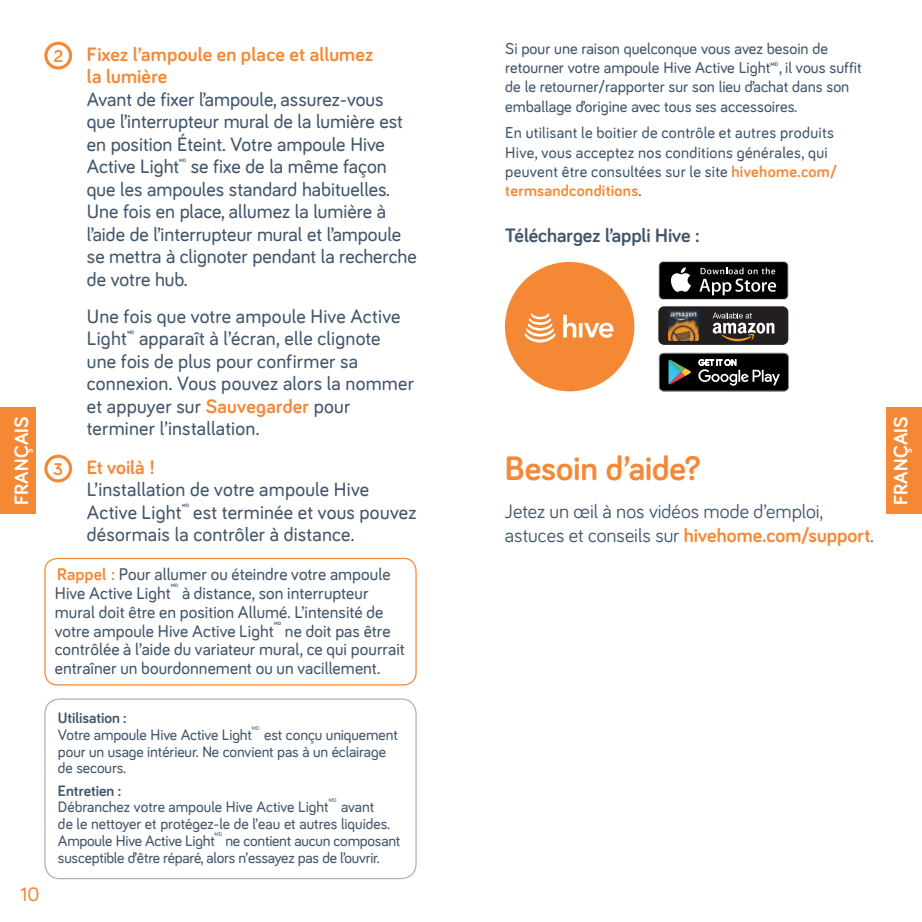
<style>
.page{position:relative;width:922px;height:922px;background:#fff}
.page>*{position:absolute;margin:0;border:0;box-sizing:border-box;transform-origin:0 0}
.t1{font:700 35px "Bariol";letter-spacing:-.005em;color:#f58835}
.t2{font:500 20px/22.5px "Bariol";color:#41566c}
.t3{font:20px/24px "Bariol";color:#41566c}
.t4{font:700 20px/22.5px "Bariol";letter-spacing:.01em;color:#f58835}
.t5{font:700 20px "Bariol";color:#41566c}
.t6{font:700 20px "Bariol";letter-spacing:.005em;color:#fff}
.t7{font:500 20px "Bariol";color:#f58835}
.t8{font:500 17.5px/18.8px "Bariol";letter-spacing:.005em;color:#41566c}
.t9{font:500 16.25px/19.2px "Bariol";color:#41566c}
.t10{font:500 15.5px/17px "Bariol";letter-spacing:-.005em;color:#41566c}
.t11{font:700 15.5px "Bariol";letter-spacing:-.005em;color:#41566c}
.t12{font:500 5.5px "Bariol";color:#41566c}
.t13{font:700 5.5px "Bariol";color:#41566c}
.t14{font:700 5px "Bariol";letter-spacing:.02em;color:#41566c}
.s1{font-size:17.5px}
.s2{font-weight:700;color:#f58835}
.s3{font-weight:700;font-size:17.5px;color:#f58835}
</style>
<div class="page">
<div style="left:0;top:407px;width:35px;height:107px;background:#f58835"></div>
<div style="left:886px;top:407px;width:35px;height:107px;background:#f58835"></div>
<div style="left:44px;top:42px;width:28px;height:27px;border:3px solid #f58835;border-radius:50%"></div>
<div style="left:44px;top:454px;width:28px;height:28px;border:3px solid #f58835;border-radius:50%"></div>
<div style="left:44px;top:557px;width:372px;height:128px;border:1px solid #f58835;border-radius:12px"></div>
<div style="left:505px;top:262px;width:129px;height:129px;background:#f58835;border-radius:50%"></div>
<svg style="left:524px;top:313px;width:89px;height:29px"></svg>
<svg style="left:658px;top:261px;width:130px;height:39px"></svg>
<div style="left:659px;top:262px;width:128px;height:37px;background:#000001;border-radius:4px"></div>
<svg style="left:670px;top:267px;width:20px;height:25px"></svg>
<svg style="left:699px;top:267px;width:77px;height:28px"></svg>
<div style="left:658px;top:306px;width:130px;height:39px;background:#231f20;border-radius:6px"></div>
<svg style="left:712px;top:312px;width:62px;height:29px"></svg>
<img style="left:668px;top:310px;width:30px;height:31px">
<svg style="left:662px;top:352px;width:127px;height:40px"></svg>
<svg style="left:658px;top:353px;width:130px;height:38px"></svg>
<div style="left:44px;top:698px;width:372px;height:181px;border:1px solid #abb2b8;border-radius:15px"></div>
<p class="t6" style="left:8px;top:505px;width:90px;rotate:-90deg">FRANÇAIS</p>
<p class="t7" style="left:21px;top:880px;width:21px">10</p>
<p class="t4" style="left:87px;top:42px;width:288px;text-indent:-33px"><span class="s1">2</span> Fixez l’ampoule en place et allumez la lumière</p>
<p class="t2" style="left:87px;top:87px;width:317px">Avant de fixer l’ampoule, assurez-vous que l’interrupteur mural de la lumière est en position Éteint. Votre ampoule Hive Active Light</p>
<p class="t14" style="left:179px;top:157px;width:8px">MD</p>
<p class="t2" style="left:87px;top:154px;width:331px;text-indent:104px">se fixe de la même façon que les ampoules standard habituelles.<br>Une fois en place, allumez la lumière à l’aide de l’interrupteur mural et l’ampoule se mettra à clignoter pendant la recherche de votre hub.</p>
<p class="t2" style="left:87px;top:304px;width:315px">Une fois que votre ampoule Hive Active<br>Light</p>
<p class="t14" style="left:127px;top:328px;width:8px">MD</p>
<p class="t2" style="left:87px;top:326px;width:328px;text-indent:52px">apparaît à l’écran, elle clignote une fois de plus pour confirmer sa connexion. Vous pouvez alors la nommer et appuyer sur <span class="s2">Sauvegarder</span> pour terminer l’installation.</p>
<p class="t2" style="left:87px;top:455px;width:284px;text-indent:-34px"><span class="s3">3</span> <span class="s2">Et voilà !<br></span>L’installation de votre ampoule Hive<br>Active Light</p>
<p class="t14" style="left:182px;top:502px;width:8px">MD</p>
<p class="t2" style="left:87px;top:500px;width:331px;text-indent:106px">est terminée et vous pouvez désormais la contrôler à distance.</p>
<p class="t8" style="left:55px;top:564px;width:337px"><span class="s2">Rappel :</span> Pour allumer ou éteindre votre ampoule<br>Hive Active Light</p>
<p class="t14" style="left:171px;top:582px;width:8px">MD</p>
<p class="t8" style="left:55px;top:583px;width:330px;text-indent:127px">à distance, son interrupteur mural doit être en position Allumé. L’intensité de votre ampoule Hive Active Light</p>
<p class="t14" style="left:274px;top:619px;width:8px">MD</p>
<p class="t8" style="left:55px;top:620px;width:351px;text-indent:230px">ne doit pas être contrôlée à l’aide du variateur mural, ce qui pourrait entraîner un bourdonnement ou un vacillement.</p>
<p class="t11" style="left:58px;top:706px;width:70px">Utilisation :</p>
<p class="t10" style="left:58px;top:725px;width:195px">Votre ampoule Hive Active Light</p>
<p class="t12" style="left:252px;top:723px;width:9px">MD</p>
<p class="t10" style="left:58px;top:725px;width:341px;text-indent:206px">est conçu uniquement pour un usage intérieur. Ne convient pas à un éclairage de secours.</p>
<p class="t11" style="left:58px;top:779px;width:65px">Entretien :</p>
<p class="t10" style="left:58px;top:797px;width:272px">Débranchez votre ampoule Hive Active Light</p>
<p class="t12" style="left:328px;top:796px;width:9px">MD</p>
<p class="t10" style="left:58px;top:797px;width:333px;text-indent:283px">avant de le nettoyer et protégez-le de l’eau et autres liquides.<br>Ampoule Hive Active Light</p>
<p class="t12" style="left:214px;top:830px;width:9px">MD</p>
<p class="t10" style="left:58px;top:831px;width:344px;text-indent:167px">ne contient aucun composant susceptible d’être réparé, alors n’essayez pas de l’ouvrir.</p>
<p class="t9" style="left:505px;top:38px;width:324px">Si pour une raison quelconque vous avez besoin de retourner votre ampoule Hive Active Light</p>
<p class="t9" style="left:505px;top:57px;width:358px;text-indent:273px">, il vous suffit de le retourner/rapporter sur son lieu d’achat dans son emballage d’origine avec tous ses accessoires.</p>
<p class="t9" style="left:505px;top:122px;width:333px">En utilisant le boitier de contrôle et autres produits Hive, vous acceptez nos conditions générales, qui peuvent être consultées sur le site <span class="s2">hivehome.com/ termsandconditions</span>.</p>
<p class="t13" style="left:770px;top:60px;width:9px">MD</p>
<p class="t5" style="left:505px;top:222px;width:196px">Téléchargez l’appli Hive :</p>
<h1 class="t1" style="left:505px;top:444px;width:197px">Besoin d’aide?</h1>
<p class="t3" style="left:505px;top:498px;width:370px">Jetez un œil à nos vidéos mode d’emploi, astuces et conseils sur <span class="s2">hivehome.com/support</span>.</p>
<p class="t6" style="left:886px;top:505px;width:90px;rotate:-90deg">FRANÇAIS</p>
</div>
